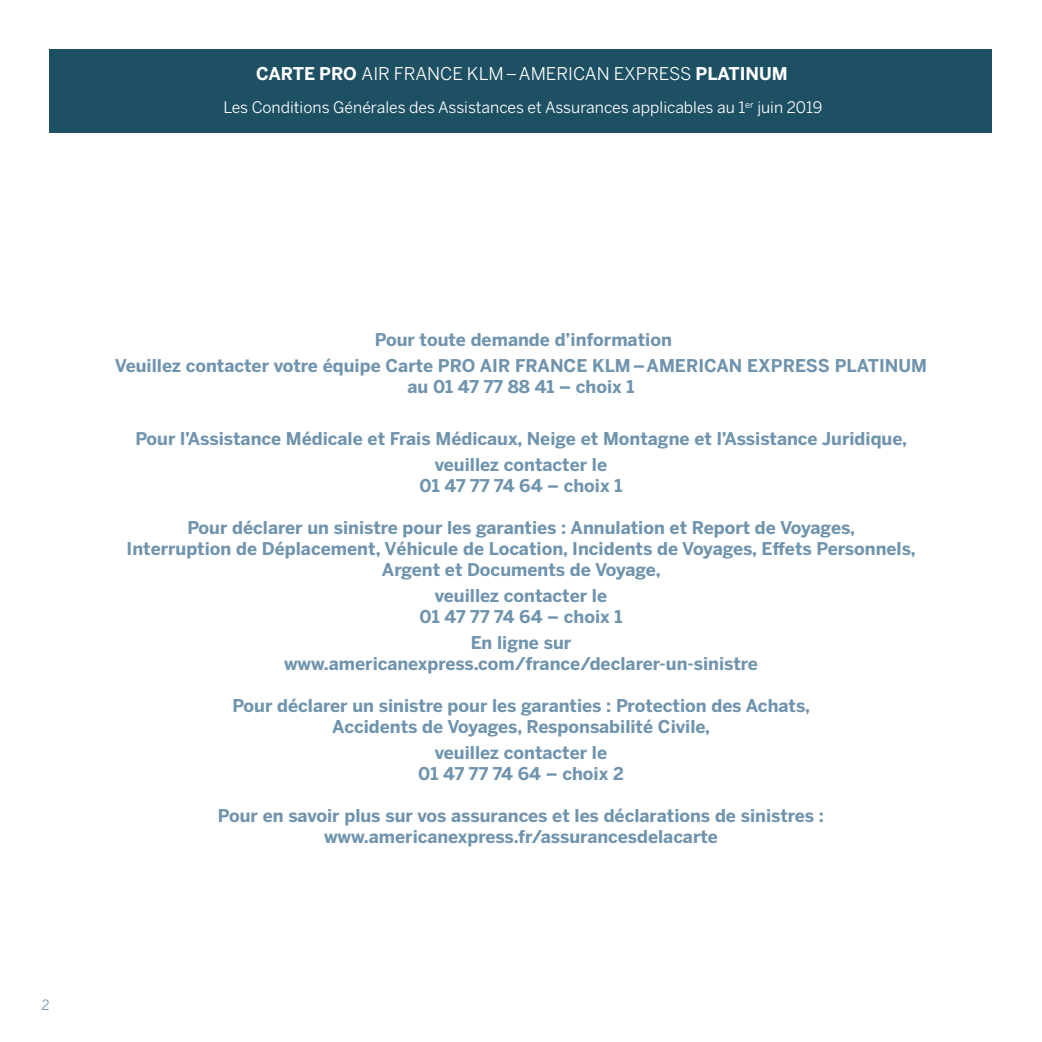
<style>
.page{position:relative;width:1042px;height:1042px;background:#fff}
.page>*{position:absolute;margin:0;border:0;box-sizing:border-box;transform-origin:0 0}
.t1{font:700 17.5px/21px "Benton Sans";color:#7094ad;text-align:center}
.t2{font:17.5px "Benton Sans";color:#fff}
.t3{font:15.75px "Benton Sans";color:#fff}
.t4{font:14px "Benton Sans";color:#7094ad}
.s1{font-weight:700}
</style>
<div class="page">
<div style="left:50px;top:50px;width:942px;height:83px;background:#1e5064"></div>
<p class="t2" style="left:256px;top:63px;width:533px"><span class="s1">CARTE PRO</span> AIR FRANCE KLM–AMERICAN EXPRESS <span class="s1">PLATINUM</span></p>
<p class="t3" style="left:223px;top:98px;width:601px">Les Conditions Générales des Assistances et Assurances applicables au 1<sup>er</sup> juin 2019</p>
<p class="t4" style="left:41px;top:997px;width:10px">2</p>
<p class="t1" style="left:115px;top:326px;width:813px;line-height:25.9px">Pour toute demande d’information<br>Veuillez contacter votre équipe Carte PRO AIR FRANCE KLM–AMERICAN EXPRESS PLATINUM</p>
<p class="t1" style="left:407px;top:376px;width:229px">au 01 47 77 88 41 – choix 1</p>
<p class="t1" style="left:135px;top:425px;width:773px;line-height:25.9px">Pour l’Assistance Médicale et Frais Médicaux, Neige et Montagne et l’Assistance Juridique, veuillez contacter le</p>
<p class="t1" style="left:419px;top:475px;width:204px">01 47 77 74 64 – choix 1</p>
<p class="t1" style="left:127px;top:517px;width:791px">Pour déclarer un sinistre pour les garanties : Annulation et Report de Voyages,<br>Interruption de Déplacement, Véhicule de Location, Incidents de Voyages, Effets Personnels,<br>Argent et Documents de Voyage,</p>
<p class="t1" style="left:419px;top:585px;width:204px">veuillez contacter le<br>01 47 77 74 64 – choix 1</p>
<p class="t1" style="left:284px;top:631px;width:475px">En ligne sur www.americanexpress.com/france/declarer-un-sinistre</p>
<p class="t1" style="left:232px;top:694px;width:579px">Pour déclarer un sinistre pour les garanties : Protection des Achats,<br>Accidents de Voyages, Responsabilité Civile,</p>
<p class="t1" style="left:418px;top:741px;width:207px">veuillez contacter le<br>01 47 77 74 64 – choix 2</p>
<p class="t1" style="left:218px;top:804px;width:607px">Pour en savoir plus sur vos assurances et les déclarations de sinistres : www.americanexpress.fr/assurancesdelacarte</p>
</div>
